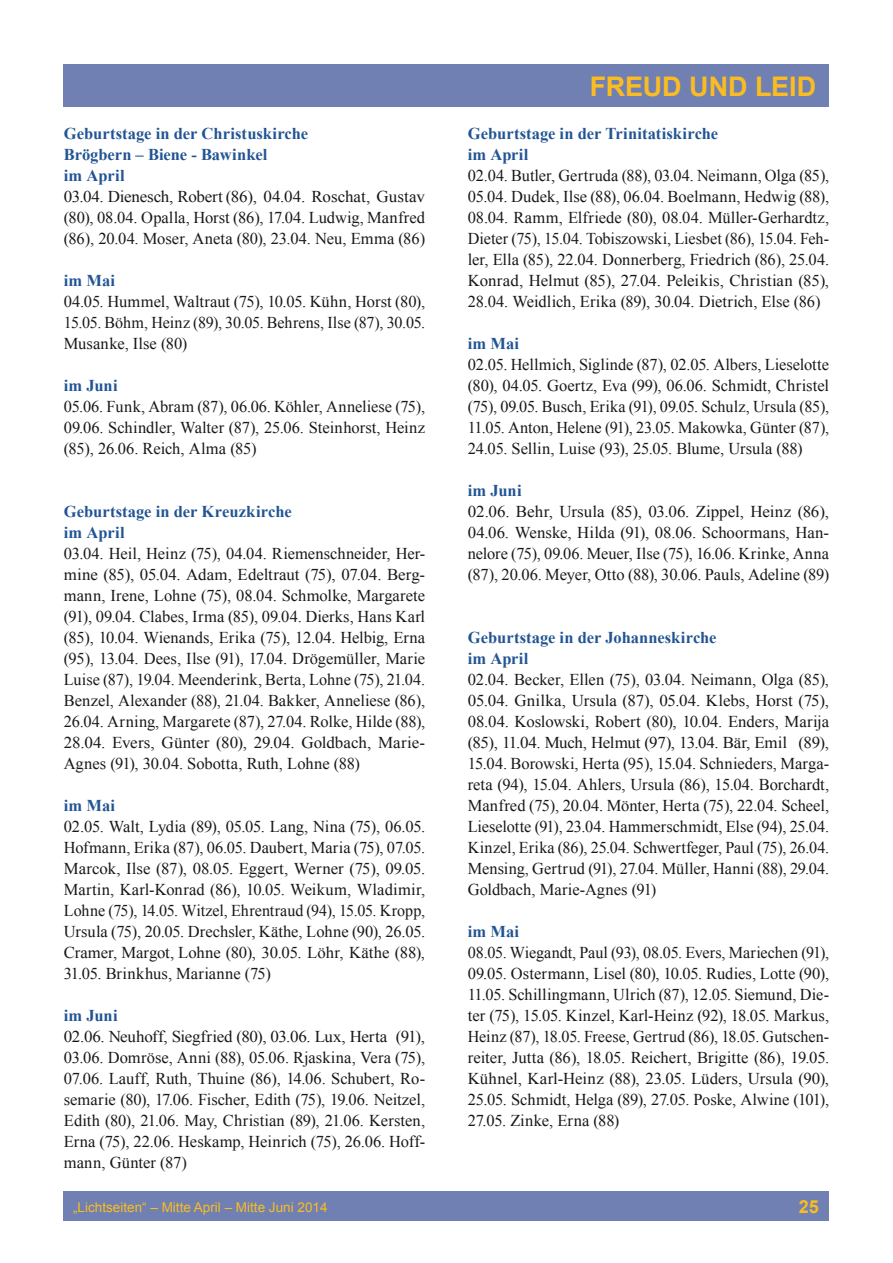
<style>
.page{position:relative;width:893px;height:1263px;background:#fff}
.page>*{position:absolute;margin:0;border:0;box-sizing:border-box;transform-origin:0 0}
.t1{font:700 27px "Arial";letter-spacing:-.005em;color:#fabc21}
.t2{font:700 18px "Arial";color:#fabc21}
.t3{font:16.5px/21px "Times New Roman";color:#1a171c;text-align:justify}
.t4{font:700 16.5px/21px "Times New Roman";letter-spacing:.005em;color:#225494}
.t5{font:13.5px "Arial";color:#fabc21}
</style>
<div class="page">
<div style="left:64px;top:64px;width:765px;height:42px;background:#7080b2"></div>
<div style="left:64px;top:1191px;width:765px;height:29px;background:#7080b2"></div>
<p class="t4" style="left:64px;top:122px;width:246px">Geburtstage in der Christuskirche<br>Brögbern – Biene - Bawinkel<br>im April</p>
<p class="t3" style="left:64px;top:185px;width:363px">03.04. Dienesch, Robert (86), 04.04. Roschat, Gustav (80), 08.04. Opalla, Horst (86), 17.04. Ludwig, Manfred (86), 20.04. Moser, Aneta (80), 23.04. Neu, Emma (86)</p>
<p class="t4" style="left:64px;top:269px;width:53px">im Mai</p>
<p class="t3" style="left:64px;top:290px;width:363px">04.05. Hummel, Waltraut (75), 10.05. Kühn, Horst (80), 15.05. Böhm, Heinz (89), 30.05. Behrens, Ilse (87), 30.05.<br>Musanke, Ilse (80)</p>
<p class="t4" style="left:64px;top:374px;width:55px">im Juni</p>
<p class="t3" style="left:64px;top:395px;width:363px">05.06. Funk, Abram (87), 06.06. Köhler, Anneliese (75), 09.06. Schindler, Walter (87), 25.06. Steinhorst, Heinz (85), 26.06. Reich, Alma (85)</p>
<p class="t4" style="left:64px;top:500px;width:229px">Geburtstage in der Kreuzkirche im April</p>
<p class="t3" style="left:64px;top:542px;width:363px">03.04. Heil, Heinz (75), 04.04. Riemenschneider, Her&shy;mine (85), 05.04. Adam, Edeltraut (75), 07.04. Berg&shy;mann, Irene, Lohne (75), 08.04. Schmolke, Margarete (91), 09.04. Clabes, Irma (85), 09.04. Dierks, Hans Karl (85), 10.04. Wienands, Erika (75), 12.04. Helbig, Erna (95), 13.04. Dees, Ilse (91), 17.04. Drögemüller, Marie Luise (87), 19.04. Meenderink, Berta, Lohne (75), 21.04.<br>Benzel, Alexander (88), 21.04. Bakker, Anneliese (86), 26.04. Arning, Margarete (87), 27.04. Rolke, Hilde (88), 28.04. Evers, Günter (80), 29.04. Goldbach, Marie-Agnes (91), 30.04. Sobotta, Ruth, Lohne (88)</p>
<p class="t4" style="left:64px;top:794px;width:53px">im Mai</p>
<p class="t3" style="left:64px;top:815px;width:363px">02.05. Walt, Lydia (89), 05.05. Lang, Nina (75), 06.05.<br>Hofmann, Erika (87), 06.05. Daubert, Maria (75), 07.05.<br>Marcok, Ilse (87), 08.05. Eggert, Werner (75), 09.05.<br>Martin, Karl-Konrad (86), 10.05. Weikum, Wladimir, Lohne (75), 14.05. Witzel, Ehrentraud (94), 15.05. Kropp, Ursula (75), 20.05. Drechsler, Käthe, Lohne (90), 26.05.<br>Cramer, Margot, Lohne (80), 30.05. Löhr, Käthe (88), 31.05. Brinkhus, Marianne (75)</p>
<p class="t4" style="left:64px;top:1004px;width:55px">im Juni</p>
<p class="t3" style="left:64px;top:1025px;width:363px">02.06. Neuhoff, Siegfried (80), 03.06. Lux, Herta (91), 03.06. Domröse, Anni (88), 05.06. Rjaskina, Vera (75), 07.06. Lauff, Ruth, Thuine (86), 14.06. Schubert, Ro&shy;semarie (80), 17.06. Fischer, Edith (75), 19.06. Neitzel, Edith (80), 21.06. May, Christian (89), 21.06. Kersten, Erna (75), 22.06. Heskamp, Heinrich (75), 26.06. Hoff&shy;mann, Günter (87)</p>
<h1 class="t1" style="left:590px;top:69px;width:213px">FREUD UND LEID</h1>
<p class="t4" style="left:468px;top:122px;width:252px">Geburtstage in der Trinitatiskirche im April</p>
<p class="t3" style="left:468px;top:164px;width:363px">02.04. Butler, Gertruda (88), 03.04. Neimann, Olga (85), 05.04. Dudek, Ilse (88), 06.04. Boelmann, Hedwig (88), 08.04. Ramm, Elfriede (80), 08.04. Müller-Gerhardtz, Dieter (75), 15.04. Tobiszowski, Liesbet (86), 15.04. Feh&shy;ler, Ella (85), 22.04. Donnerberg, Friedrich (86), 25.04.<br>Konrad, Helmut (85), 27.04. Peleikis, Christian (85), 28.04. Weidlich, Erika (89), 30.04. Dietrich, Else (86)</p>
<p class="t4" style="left:468px;top:332px;width:53px">im Mai</p>
<p class="t3" style="left:468px;top:353px;width:363px">02.05. Hellmich, Siglinde (87), 02.05. Albers, Lieselotte (80), 04.05. Goertz, Eva (99), 06.06. Schmidt, Christel (75), 09.05. Busch, Erika (91), 09.05. Schulz, Ursula (85), 11.05. Anton, Helene (91), 23.05. Makowka, Günter (87), 24.05. Sellin, Luise (93), 25.05. Blume, Ursula (88)</p>
<p class="t4" style="left:468px;top:479px;width:55px">im Juni</p>
<p class="t3" style="left:468px;top:500px;width:363px">02.06. Behr, Ursula (85), 03.06. Zippel, Heinz (86), 04.06. Wenske, Hilda (91), 08.06. Schoormans, Han&shy;nelore (75), 09.06. Meuer, Ilse (75), 16.06. Krinke, Anna (87), 20.06. Meyer, Otto (88), 30.06. Pauls, Adeline (89)</p>
<p class="t4" style="left:468px;top:626px;width:250px">Geburtstage in der Johanneskirche im April</p>
<p class="t3" style="left:468px;top:668px;width:363px">02.04. Becker, Ellen (75), 03.04. Neimann, Olga (85), 05.04. Gnilka, Ursula (87), 05.04. Klebs, Horst (75), 08.04. Koslowski, Robert (80), 10.04. Enders, Marija (85), 11.04. Much, Helmut (97), 13.04. Bär, Emil (89), 15.04. Borowski, Herta (95), 15.04. Schnieders, Marga&shy;reta (94), 15.04. Ahlers, Ursula (86), 15.04. Borchardt, Manfred (75), 20.04. Mönter, Herta (75), 22.04. Scheel, Lieselotte (91), 23.04. Hammerschmidt, Else (94), 25.04.<br>Kinzel, Erika (86), 25.04. Schwertfeger, Paul (75), 26.04.<br>Mensing, Gertrud (91), 27.04. Müller, Hanni (88), 29.04.<br>Goldbach, Marie-Agnes (91)</p>
<p class="t4" style="left:468px;top:920px;width:53px">im Mai</p>
<p class="t3" style="left:468px;top:941px;width:363px">08.05. Wiegandt, Paul (93), 08.05. Evers, Mariechen (91), 09.05. Ostermann, Lisel (80), 10.05. Rudies, Lotte (90), 11.05. Schillingmann, Ulrich (87), 12.05. Siemund, Die&shy;ter (75), 15.05. Kinzel, Karl-Heinz (92), 18.05. Markus, Heinz (87), 18.05. Freese, Gertrud (86), 18.05. Gutschen&shy;reiter, Jutta (86), 18.05. Reichert, Brigitte (86), 19.05.<br>Kühnel, Karl-Heinz (88), 23.05. Lüders, Ursula (90), 25.05. Schmidt, Helga (89), 27.05. Poske, Alwine (101), 27.05. Zinke, Erna (88)</p>
<p class="t5" style="left:73px;top:1198px;width:256px">„Lichtseiten“ – Mitte April – Mitte Juni 2014</p>
<p class="t2" style="left:799px;top:1194px;width:22px">25</p>
</div>
